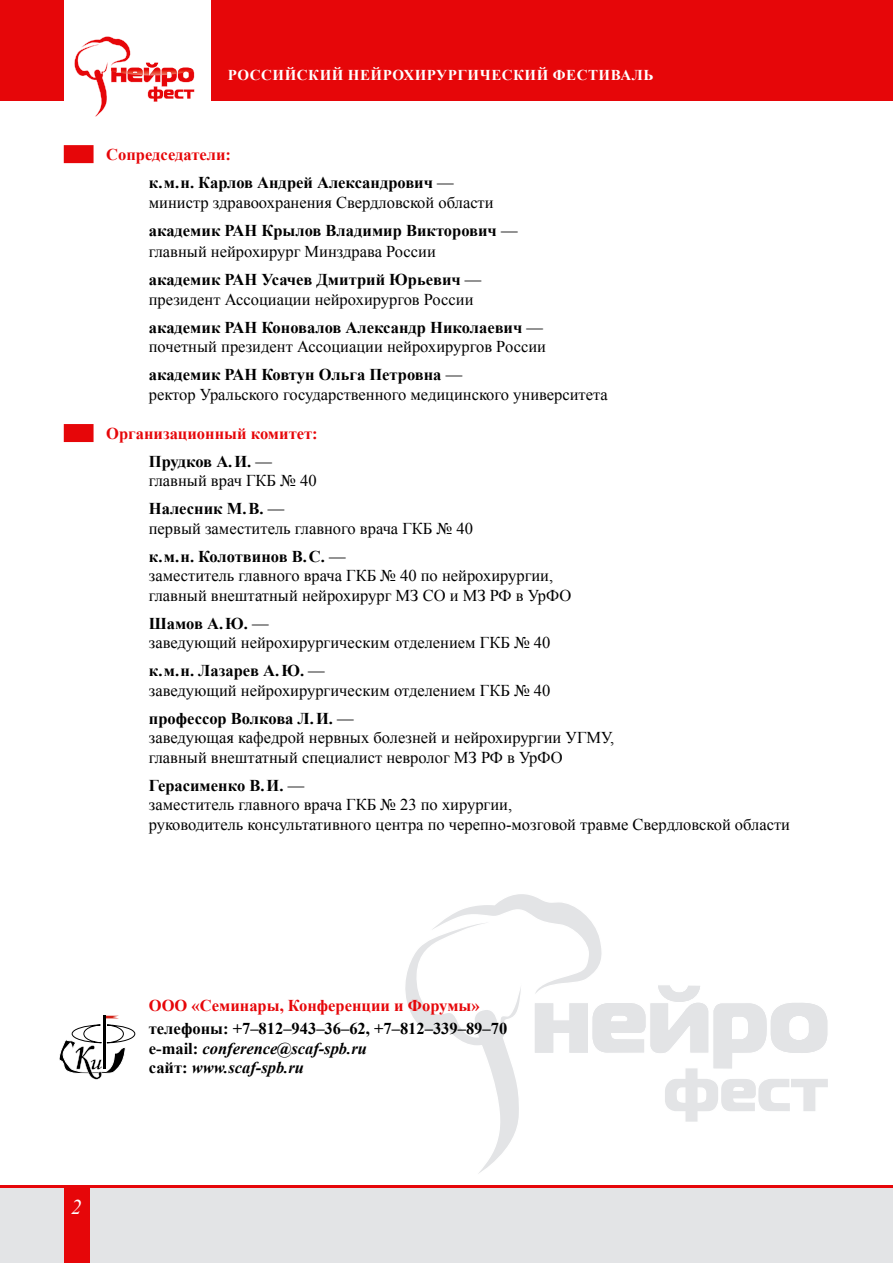
<style>
.page{position:relative;width:893px;height:1263px;background:#fff}
.page>*{position:absolute;margin:0;border:0;box-sizing:border-box;transform-origin:0 0}
.t1{font:italic 21px "Times New Roman";color:#fff}
.t2{font:16.5px/19.5px "Times New Roman";color:#000}
.t3{font:700 16.5px/19.5px "Times New Roman";color:#000}
.t4{font:700 16.5px/28px "Times New Roman";color:#e60609;text-align:center}
.t5{font:700 15px "Times New Roman";letter-spacing:.035em;color:#fff}
.s1{color:#e60609}
.s2{font-weight:400}
.s3{font-weight:700}
.s4{color:#000}
.s5{font-weight:400;color:#000}
.s6{font-style:italic}
</style>
<div class="page">
<div style="left:0;top:1185px;width:893px;height:78px;background:#e60609"></div>
<div style="left:0;top:0;width:64px;height:100px;background:#e60609"></div>
<div style="left:212px;top:0;width:681px;height:100px;background:#e60609"></div>
<svg style="left:74px;top:36px;width:120px;height:81px"></svg>
<div style="left:0;top:1188px;width:893px;height:75px;background:#e3e4e6"></div>
<div style="left:64px;top:1188px;width:25px;height:75px;background:#e60609"></div>
<svg style="left:405px;top:894px;width:197px;height:280px"></svg>
<svg style="left:533px;top:984px;width:295px;height:139px"></svg>
<div style="left:64px;top:145px;width:30px;height:18px;background:#e60609"></div>
<div style="left:64px;top:424px;width:30px;height:18px;background:#e60609"></div>
<svg style="left:105px;top:1016px;width:13px;height:2px"></svg>
<hr style="left:103px;top:1016px;width:2px;height:53px;background:#000">
<svg style="left:59px;top:1024px;width:76px;height:55px"></svg>
<p class="t5" style="left:228px;top:65px;width:427px">Российский нейрохирургический фестиваль</p>
<p class="t3" style="left:149px;top:140px;width:306px;line-height:28px;text-indent:-43px"><span class="s1">Сопредседатели:<br></span>к. м. н. Карлов Андрей Александрович <span class="s2">—</span></p>
<p class="t2" style="left:149px;top:187px;width:370px;line-height:28px">министр здравоохранения Свердловской области <span class="s3">академик РАН Крылов Владимир Викторович</span> —</p>
<p class="t2" style="left:149px;top:237px;width:334px;line-height:28px">главный нейрохирург Минздрава России <span class="s3">академик РАН Усачев Дмитрий Юрьевич</span> —</p>
<p class="t2" style="left:149px;top:285px;width:396px;line-height:28px">президент Ассоциации нейрохирургов России <span class="s3">академик РАН Коновалов Александр Николаевич</span> —</p>
<p class="t2" style="left:149px;top:332px;width:399px;line-height:28px">почетный президент Ассоциации нейрохирургов России <span class="s3">академик РАН Ковтун Ольга Петровна</span> —</p>
<p class="t2" style="left:149px;top:384px;width:461px">ректор Уральского государственного медицинского университета</p>
<p class="t4" style="left:106px;top:419px;width:213px">Организационный комитет:<br><span class="s4">Прудков А. И.</span> <span class="s5">—</span></p>
<p class="t2" style="left:149px;top:466px;width:169px;line-height:28px">главный врач ГКБ № 40<br><span class="s3">Налесник М. В.</span> —</p>
<p class="t2" style="left:149px;top:514px;width:326px;line-height:28px">первый заместитель главного врача ГКБ № 40 <span class="s3">к. м. н. Колотвинов В. С.</span> —</p>
<p class="t2" style="left:149px;top:566px;width:424px">заместитель главного врача ГКБ № 40 по нейрохирургии, главный внештатный нейрохирург МЗ СО и МЗ РФ в УрФО</p>
<p class="t2" style="left:149px;top:613px;width:403px"><span class="s3">Шамов А.Ю.</span> —<br>заведующий нейрохирургическим отделением ГКБ № 40</p>
<p class="t2" style="left:149px;top:661px;width:403px"><span class="s3">к. м. н. Лазарев А.Ю.</span> —<br>заведующий нейрохирургическим отделением ГКБ № 40</p>
<p class="t2" style="left:149px;top:708px;width:467px"><span class="s3">профессор Волкова Л. И.</span> —<br>заведующая кафедрой нервных болезней и нейрохирургии УГМУ, главный внештатный специалист невролог МЗ РФ в УрФО</p>
<p class="t2" style="left:149px;top:775px;width:643px"><span class="s3">Герасименко В. И.</span> —<br>заместитель главного врача ГКБ № 23 по хирургии,<br>руководитель консультативного центра по черепно-мозговой травме Свердловской области</p>
<p class="t1" style="left:71px;top:1192px;width:12px">2</p>
<p class="t4" style="left:149px;top:990px;width:332px">ООО «Семинары, Конференции и Форумы»</p>
<p class="t3" style="left:149px;top:1018px;width:360px">телефоны: +7–812–943–36–62, +7–812–339–89–70 е-mail: <span class="s6">conference@scaf-spb.ru<br></span>сайт: <span class="s6">www.scaf-spb.ru</span></p>
</div>
